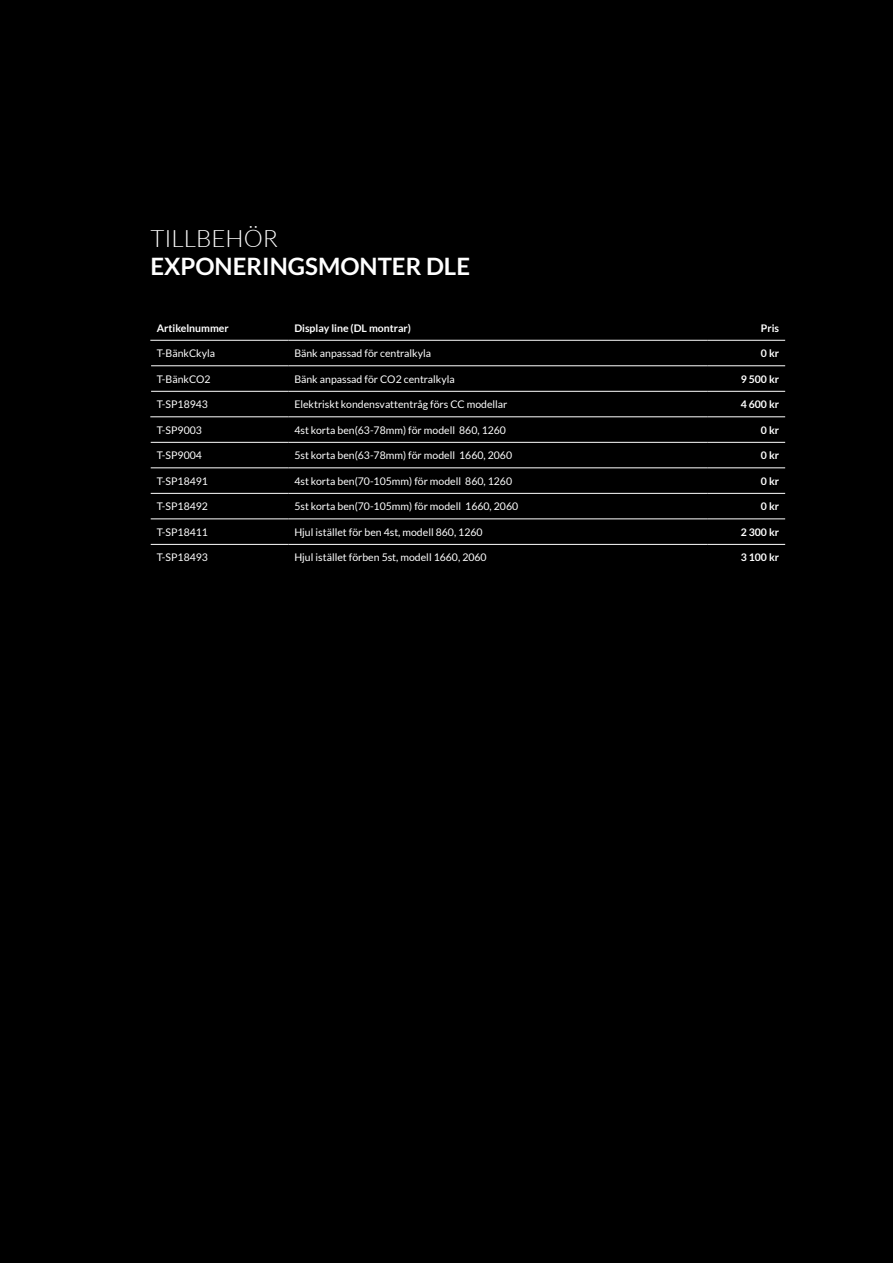
<style>
.page{position:relative;width:893px;height:1263px;background:#000}
.page>*{position:absolute;margin:0;border:0;box-sizing:border-box;transform-origin:0 0}
.t1{font:700 24px "Lato";color:#fff}
.t2{font:300 24px "Lato";color:#fff}
.t3{font:10.5px "Lato";color:#fff}
.t4{font:700 10.5px "Lato";color:#fff}
</style>
<div class="page">
<hr style="left:150px;top:340px;width:138px;height:1px;background:#fff">
<hr style="left:288px;top:340px;width:419px;height:1px;background:#fff">
<hr style="left:707px;top:340px;width:78px;height:1px;background:#fff">
<hr style="left:151px;top:365px;width:137px;height:1px;background:#fff">
<hr style="left:288px;top:365px;width:419px;height:1px;background:#fff">
<hr style="left:707px;top:365px;width:78px;height:1px;background:#fff">
<hr style="left:151px;top:391px;width:137px;height:1px;background:#fff">
<hr style="left:288px;top:391px;width:419px;height:1px;background:#fff">
<hr style="left:707px;top:391px;width:78px;height:1px;background:#fff">
<hr style="left:707px;top:468px;width:78px;height:1px;background:#fff">
<hr style="left:150px;top:417px;width:138px;height:1px;background:#fff">
<hr style="left:288px;top:417px;width:419px;height:1px;background:#fff">
<hr style="left:707px;top:417px;width:78px;height:1px;background:#fff">
<hr style="left:151px;top:442px;width:137px;height:1px;background:#fff">
<hr style="left:288px;top:442px;width:419px;height:1px;background:#fff">
<hr style="left:707px;top:442px;width:78px;height:1px;background:#fff">
<hr style="left:151px;top:468px;width:137px;height:1px;background:#fff">
<hr style="left:288px;top:468px;width:419px;height:1px;background:#fff">
<hr style="left:151px;top:493px;width:137px;height:1px;background:#fff">
<hr style="left:288px;top:493px;width:419px;height:1px;background:#fff">
<hr style="left:707px;top:493px;width:78px;height:1px;background:#fff">
<hr style="left:151px;top:519px;width:137px;height:1px;background:#fff">
<hr style="left:288px;top:519px;width:419px;height:1px;background:#fff">
<hr style="left:707px;top:519px;width:78px;height:1px;background:#fff">
<hr style="left:151px;top:544px;width:137px;height:1px;background:#fff">
<hr style="left:288px;top:544px;width:419px;height:1px;background:#fff">
<hr style="left:707px;top:544px;width:78px;height:1px;background:#fff">
<h1 class="t2" style="left:150px;top:225px;width:129px">TILLBEHÖR</h1>
<h1 class="t1" style="left:150px;top:253px;width:321px">EXPONERINGSMONTER DLE</h1>
<p class="t4" style="left:157px;top:322px;width:74px">Artikelnummer</p>
<p class="t4" style="left:294px;top:322px;width:118px">Display line (DL montrar)</p>
<p class="t4" style="left:761px;top:322px;width:20px">Pris</p>
<p class="t3" style="left:157px;top:348px;width:60px">T-BänkCkyla</p>
<p class="t3" style="left:294px;top:348px;width:138px">Bänk anpassad för centralkyla</p>
<p class="t4" style="left:761px;top:347px;width:20px">0 kr</p>
<p class="t3" style="left:157px;top:373px;width:56px">T-BänkCO2</p>
<p class="t3" style="left:294px;top:373px;width:162px">Bänk anpassad för CO2 centralkyla</p>
<p class="t4" style="left:741px;top:373px;width:40px">9 500 kr</p>
<p class="t3" style="left:157px;top:399px;width:53px">T-SP18943</p>
<p class="t3" style="left:294px;top:399px;width:215px">Elektriskt kondensvattentråg förs CC modellar</p>
<p class="t4" style="left:741px;top:398px;width:40px">4 600 kr</p>
<p class="t3" style="left:157px;top:424px;width:47px">T-SP9003</p>
<p class="t3" style="left:294px;top:424px;width:213px">4st korta ben(63-78mm) för modell 860, 1260</p>
<p class="t4" style="left:761px;top:424px;width:20px">0 kr</p>
<p class="t3" style="left:157px;top:450px;width:47px">T-SP9004</p>
<p class="t3" style="left:294px;top:450px;width:219px">5st korta ben(63-78mm) för modell 1660, 2060</p>
<p class="t4" style="left:761px;top:449px;width:20px">0 kr</p>
<p class="t3" style="left:157px;top:475px;width:53px">T-SP18491</p>
<p class="t3" style="left:294px;top:475px;width:219px">4st korta ben(70-105mm) för modell 860, 1260</p>
<p class="t4" style="left:761px;top:475px;width:20px">0 kr</p>
<p class="t3" style="left:157px;top:501px;width:53px">T-SP18492</p>
<p class="t3" style="left:294px;top:501px;width:225px">5st korta ben(70-105mm) för modell 1660, 2060</p>
<p class="t4" style="left:761px;top:500px;width:20px">0 kr</p>
<p class="t3" style="left:157px;top:526px;width:53px">T-SP18411</p>
<p class="t3" style="left:294px;top:526px;width:190px">Hjul istället för ben 4st, modell 860, 1260</p>
<p class="t4" style="left:741px;top:526px;width:40px">2 300 kr</p>
<p class="t3" style="left:157px;top:552px;width:53px">T-SP18493</p>
<p class="t3" style="left:294px;top:552px;width:194px">Hjul istället förben 5st, modell 1660, 2060</p>
<p class="t4" style="left:741px;top:551px;width:40px">3 100 kr</p>
</div>
